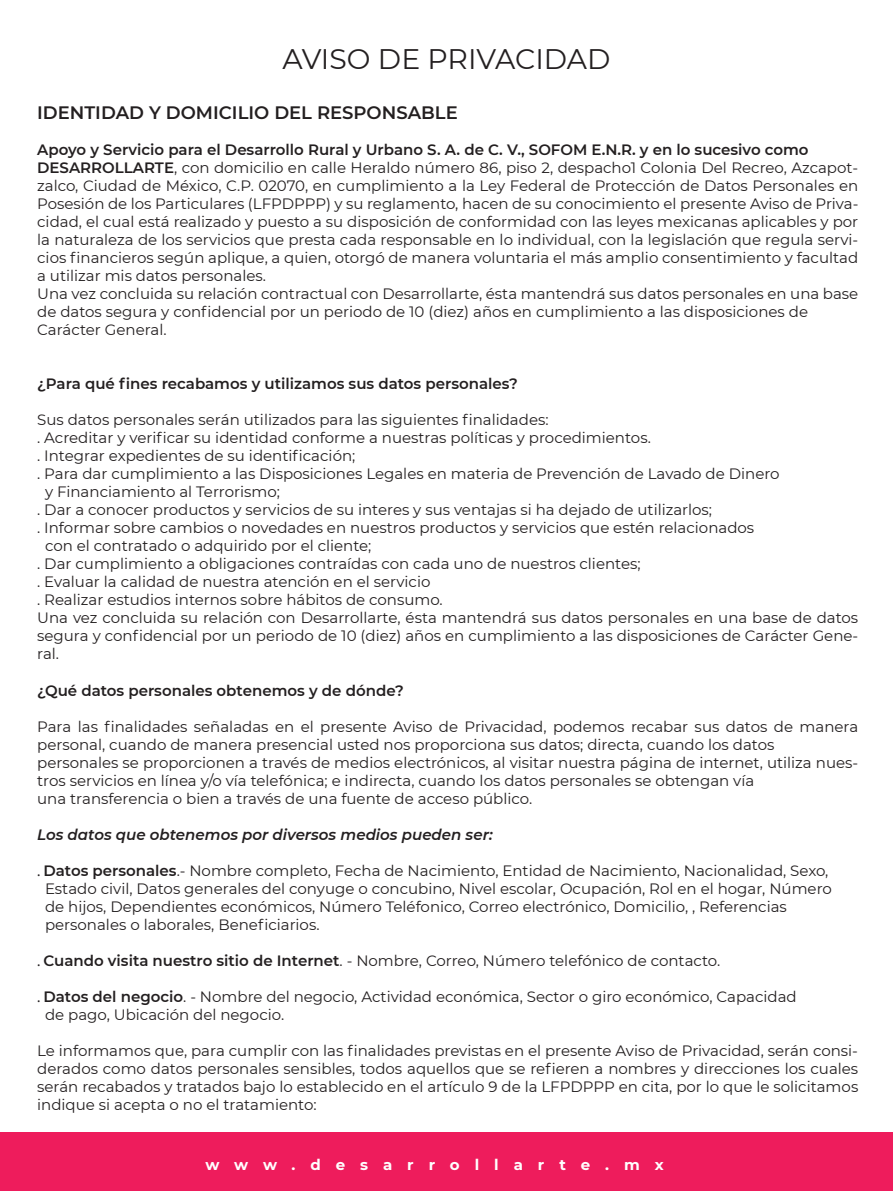
<style>
.page{position:relative;width:893px;height:1191px;background:#fff}
.page>*{position:absolute;margin:0;border:0;box-sizing:border-box;transform-origin:0 0}
.t1{font:28.2px "Montserrat";letter-spacing:-.005em;color:#231f20}
.t2{font:600 18px "Montserrat";color:#231f20}
.t3{font:15px/18px "Montserrat";color:#231f20}
.t4{font:600 15px "Montserrat";color:#231f20}
.t5{font:italic 600 15px "Montserrat";color:#231f20}
.t6{font:700 15px "Montserrat";letter-spacing:1em;color:#fff}
.s1{font-weight:600}
.s2{font-family:"Myriad Pro"}
</style>
<div class="page">
<div style="left:0;top:1132px;width:893px;height:59px;background:#ee1c5c"></div>
<h1 class="t1" style="left:282px;top:40px;width:330px">AVISO DE PRIVACIDAD</h1>
<p class="t2" style="left:37px;top:100px;width:422px">IDENTIDAD Y DOMICILIO DEL RESPONSABLE</p>
<p class="t3" style="left:37px;top:140px;width:823px"><span class="s1">Apoyo y Servicio para el Desarrollo Rural y Urbano S. A. de C. V., SOFOM E.N.R. y en lo sucesivo como DESARROLLARTE</span>, con domicilio en calle Heraldo número 86, piso 2, despacho1 Colonia Del Recreo, Azcapot&shy;zalco, Ciudad de México, C.P. 02070, en cumplimiento a la Ley Federal de Protección de Datos Personales en Posesión de los Particulares (LFPDPPP) y su reglamento, hacen de su conocimiento el presente Aviso de Priva&shy;cidad, el cual está realizado y puesto a su disposición de conformidad con las leyes mexicanas aplicables y por la naturaleza de los servicios que presta cada responsable en lo individual, con la legislación que regula servi&shy;cios financieros según aplique, a quien, otorgó de manera voluntaria el más amplio consentimiento y facultad a utilizar mis datos personales.<br>Una vez concluida su relación contractual con Desarrollarte, ésta mantendrá sus datos personales en una base de datos segura y confidencial por un periodo de 10 (diez) años en cumplimiento a las disposiciones de Carácter General.</p>
<p class="t4" style="left:37px;top:373px;width:482px">¿Para qué fines recabamos y utilizamos sus datos personales?</p>
<p class="t3" style="left:37px;top:410px;width:513px">Sus datos personales serán utilizados para las siguientes finalidades:</p>
<p class="t3" style="left:37px;top:428px;width:615px">. Acreditar y verificar su identidad conforme a nuestras políticas y procedimientos.</p>
<p class="t3" style="left:37px;top:446px;width:320px">. Integrar expedientes de su identificación;</p>
<p class="t3" style="left:37px;top:464px;width:744px">. Para dar cumplimiento a las Disposiciones Legales en materia de Prevención de Lavado de Dinero</p>
<p class="t3" style="left:45px;top:482px;width:236px">y Financiamiento al Terrorismo;</p>
<p class="t3" style="left:37px;top:500px;width:676px">. Dar a conocer productos y servicios de su interes y sus ventajas si ha dejado de utilizarlos;</p>
<p class="t3" style="left:37px;top:518px;width:719px">. Informar sobre cambios o novedades en nuestros productos y servicios que estén relacionados</p>
<p class="t3" style="left:45px;top:536px;width:328px">con el contratado o adquirido por el cliente;</p>
<p class="t3" style="left:37px;top:554px;width:605px">. Dar cumplimiento a obligaciones contraídas con cada uno de nuestros clientes;</p>
<p class="t3" style="left:37px;top:572px;width:395px">. Evaluar la calidad de nuestra atención en el servicio</p>
<p class="t3" style="left:37px;top:590px;width:407px">. Realizar estudios internos sobre hábitos de consumo.</p>
<p class="t3" style="left:37px;top:608px;width:823px">Una vez concluida su relación con Desarrollarte, ésta mantendrá sus datos personales en una base de datos</p>
<p class="t3" style="left:37px;top:626px;width:823px">segura y confidencial por un periodo de 10 (diez) años en cumplimiento a las disposiciones de Carácter Gene-</p>
<p class="t3" style="left:37px;top:644px;width:23px">ral.</p>
<p class="t4" style="left:37px;top:679px;width:368px">¿Qué datos personales obtenemos y de dónde?</p>
<p class="t3" style="left:37px;top:716px;width:823px">Para las finalidades señaladas en el presente Aviso de Privacidad, podemos recabar sus datos de manera personal, cuando de manera presencial usted nos proporciona sus datos; directa, cuando los datos personales se proporcionen a través de medios electrónicos, al visitar nuestra página de internet, utiliza nues&shy;tros servicios en línea y/o vía telefónica; e indirecta, cuando los datos personales se obtengan vía<br>una transferencia o bien a través de una fuente de acceso público.</p>
<p class="t5" style="left:37px;top:823px;width:457px">Los datos que obtenemos por diversos medios pueden ser:</p>
<p class="t3" style="left:45px;top:860px;width:788px;text-indent:-8px"><span class="s2">.</span> <span class="s1">Datos personales</span>.- Nombre completo, Fecha de Nacimiento, Entidad de Nacimiento, Nacionalidad, Sexo, Estado civil, Datos generales del conyuge o concubino, Nivel escolar, Ocupación, Rol en el hogar, Número de hijos, Dependientes económicos, Número Teléfonico, Correo electrónico, Domicilio, , Referencias personales o laborales, Beneficiarios.</p>
<p class="t3" style="left:37px;top:950px;width:685px"><span class="s2">.</span> <span class="s1">Cuando visita nuestro sitio de Internet</span>. - Nombre, Correo, Número telefónico de contacto.</p>
<p class="t3" style="left:45px;top:986px;width:753px;text-indent:-8px"><span class="s2">.</span> <span class="s1">Datos del negocio</span>. - Nombre del negocio, Actividad económica, Sector o giro económico, Capacidad de pago, Ubicación del negocio.</p>
<p class="t3" style="left:37px;top:1040px;width:823px;text-align:justify">Le informamos que, para cumplir con las finalidades previstas en el presente Aviso de Privacidad, serán consi&shy;derados como datos personales sensibles, todos aquellos que se refieren a nombres y direcciones los cuales serán recabados y tratados bajo lo establecido en el artículo 9 de la LFPDPPP en cita, por lo que le solicitamos indique si acepta o no el tratamiento:</p>
<p class="t6" style="left:205px;top:1154px;width:460px">www.desarrollarte.mx</p>
</div>
